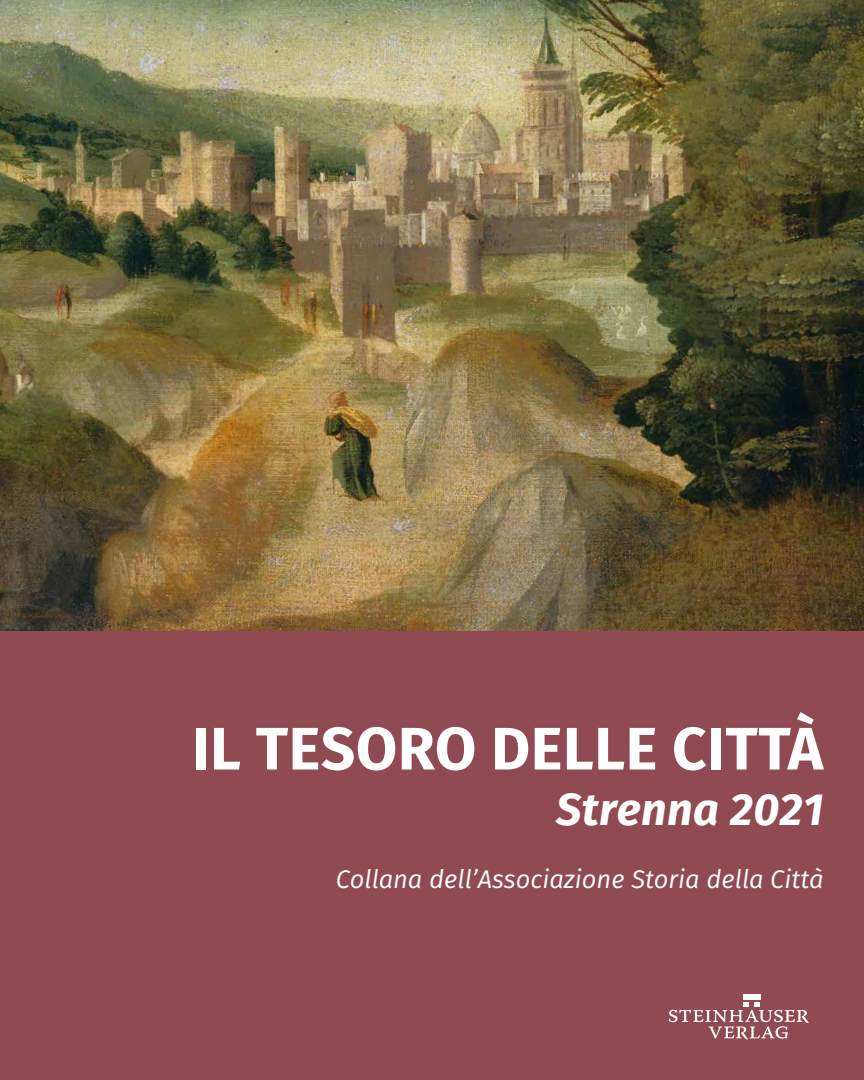
<style>
.page{position:relative;width:864px;height:1080px;background:#fff}
.page>*{position:absolute;margin:0;border:0;box-sizing:border-box;transform-origin:0 0}
.t1{font:700 60px "Fira Sans";letter-spacing:.01em;color:#fff}
.t2{font:italic 700 45px "Fira Sans";letter-spacing:.01em;color:#fff}
.t3{font:italic 25.5px "Fira Sans";color:#fff}
</style>
<div class="page">
<div style="left:0;top:631px;width:864px;height:449px;background:#904a52"></div>
<img style="left:0;top:0;width:864px;height:631px">
<div style="left:743px;top:994px;width:17px;height:6px;background:#fff"></div>
<svg style="left:669px;top:1002px;width:140px;height:37px"></svg>
<h1 class="t1" style="left:192px;top:698px;width:633px">IL TESORO DELLE CITTÀ</h1>
<h2 class="t2" style="left:556px;top:771px;width:269px">Strenna 2021</h2>
<p class="t3" style="left:336px;top:860px;width:489px">Collana dell’Associazione Storia della Città</p>
</div>
